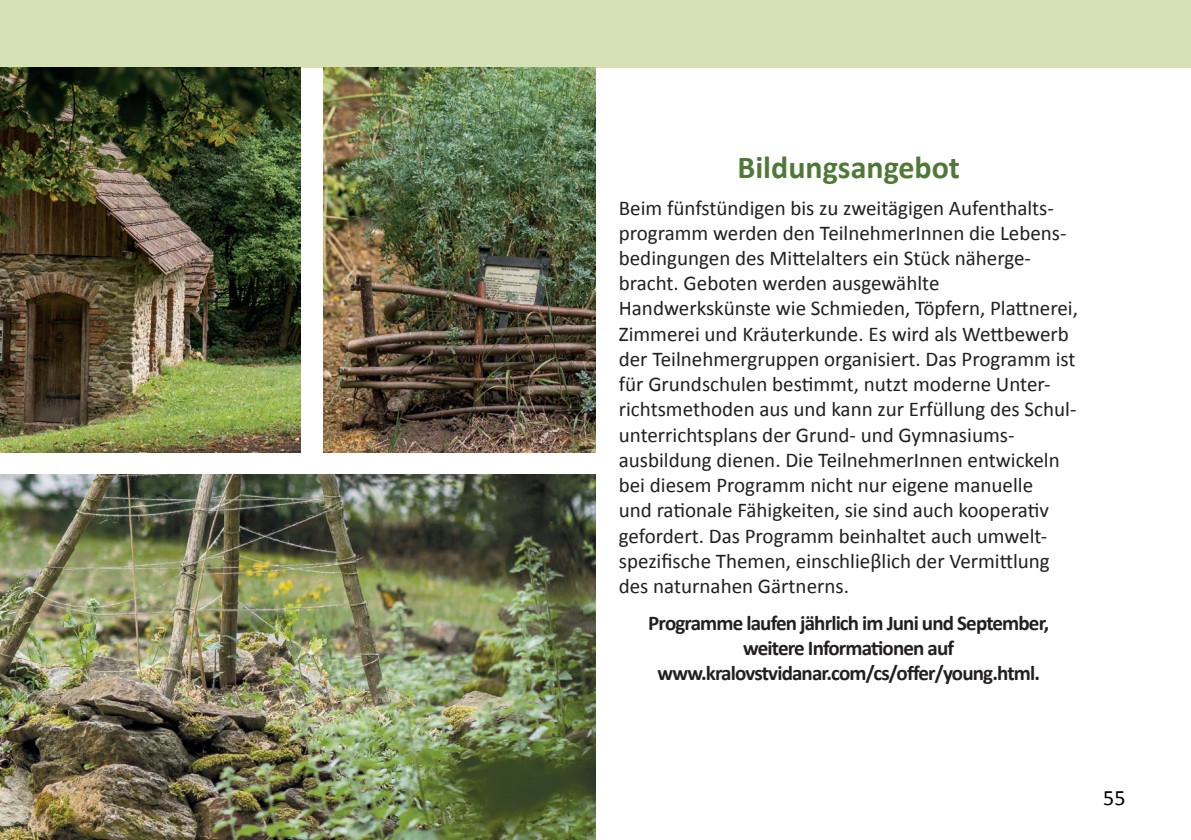
<style>
.page{position:relative;width:1191px;height:840px;background:#fff}
.page>*{position:absolute;margin:0;border:0;box-sizing:border-box;transform-origin:0 0}
.t1{font:700 32px "Calibri";color:#4f7938}
.t2{font:22px "Calibri";color:#000}
.t3{font:21px/25.2px "Calibri";color:#231f20}
.t4{font:700 21px/25.2px "Calibri";letter-spacing:-.04em;color:#231f20;text-align:center}
</style>
<div class="page">
<div style="left:0;top:0;width:1191px;height:67px;background:#d7e1b6"></div>
<img style="left:0;top:67px;width:300px;height:385px">
<img style="left:323px;top:67px;width:272px;height:385px">
<img style="left:0;top:474px;width:595px;height:365px">
<h1 class="t1" style="left:737px;top:147px;width:224px">Bildungsangebot</h1>
<p class="t3" style="left:619px;top:195px;width:460px">Beim fünfstündigen bis zu zweitägigen Aufenthalts&shy;programm werden den TeilnehmerInnen die Lebens&shy;bedingungen des Mittelalters ein Stück näherge&shy;bracht. Geboten werden ausgewählte Handwerkskünste wie Schmieden, Töpfern, Plattnerei, Zimmerei und Kräuterkunde. Es wird als Wettbewerb der Teilnehmergruppen organisiert. Das Programm ist für Grundschulen bestimmt, nutzt moderne Unter&shy;richtsmethoden aus und kann zur Erfüllung des Schul&shy;unterrichtsplans der Grund- und Gymnasiums&shy;ausbildung dienen. Die TeilnehmerInnen entwickeln bei diesem Programm nicht nur eigene manuelle<br>und rationale Fähigkeiten, sie sind auch kooperativ gefordert. Das Programm beinhaltet auch umwelt&shy;spezifische Themen, einschlieβlich der Vermittlung des naturnahen Gärtnerns.</p>
<p class="t4" style="left:648px;top:609px;width:402px">Programme laufen jährlich im Juni und September, weitere Informationen auf www.kralovstvidanar.com/cs/offer/young.html.</p>
<p class="t2" style="left:1103px;top:783px;width:24px">55</p>
</div>
